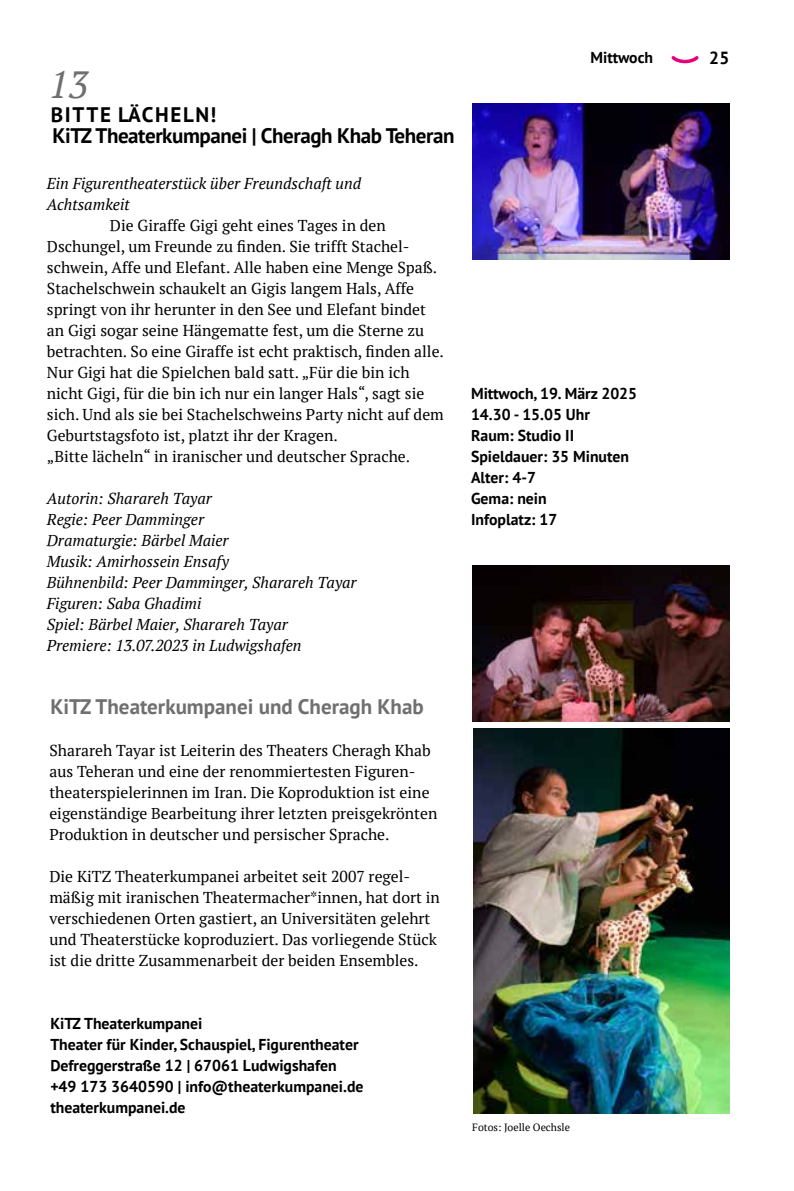
<style>
.page{position:relative;width:794px;height:1191px;background:#fff}
.page>*{position:absolute;margin:0;border:0;box-sizing:border-box;transform-origin:0 0}
.t1{font:italic 37.8px "PT Serif";color:#706f6f}
.t2{font:700 21px/21px "PT Sans";letter-spacing:-.02em;color:#000}
.t3{font:700 21px "PT Sans";color:#706f6f}
.t4{font:700 17.5px "PT Sans";color:#000}
.t5{font:15.75px/21px "PT Serif";color:#000}
.t6{font:italic 15.75px/21px "PT Serif";color:#000}
.t7{font:700 15.75px/21px "PT Sans";color:#000}
.t8{font:10.5px "PT Serif";color:#000}
</style>
<div class="page">
<svg style="left:671px;top:56px;width:28px;height:8px"></svg>
<img style="left:473px;top:104px;width:256px;height:155px">
<img style="left:472px;top:565px;width:257px;height:157px">
<img style="left:473px;top:728px;width:256px;height:385px">
<h1 class="t1" style="left:49px;top:61px;width:41px">13</h1>
<h2 class="t2" style="left:51px;top:104px;width:405px">BITTE LÄCHELN!<br>KiTZ Theaterkumpanei | Cheragh Khab Teheran</h2>
<p class="t6" style="left:47px;top:173px;width:316px">Ein Figurentheaterstück über Freundschaft und<br>Achtsamkeit</p>
<p class="t5" style="left:47px;top:215px;width:398px;text-indent:63px">Die Giraffe Gigi geht eines Tages in den Dschungel, um Freunde zu finden. Sie trifft Stachel&shy;schwein, Affe und Elefant. Alle haben eine Menge Spaß.<br>Stachelschwein schaukelt an Gigis langem Hals, Affe springt von ihr herunter in den See und Elefant bindet an Gigi sogar seine Hängematte fest, um die Sterne zu betrachten. So eine Giraffe ist echt praktisch, finden alle.<br>Nur Gigi hat die Spielchen bald satt. „Für die bin ich nicht Gigi, für die bin ich nur ein langer Hals“, sagt sie sich. Und als sie bei Stachelschweins Party nicht auf dem Geburtstagsfoto ist, platzt ihr der Kragen.<br>„Bitte lächeln“ in iranischer und deutscher Sprache.</p>
<p class="t6" style="left:47px;top:488px;width:311px">Autorin: Sharareh Tayar<br>Regie: Peer Damminger<br>Dramaturgie: Bärbel Maier<br>Musik: Amirhossein Ensafy<br>Bühnenbild: Peer Damminger, Sharareh Tayar<br>Figuren: Saba Ghadimi<br>Spiel: Bärbel Maier, Sharareh Tayar<br>Premiere: 13.07.2023 in Ludwigshafen</p>
<p class="t7" style="left:590px;top:47px;width:64px">Mittwoch</p>
<p class="t7" style="left:471px;top:383px;width:168px">Mittwoch, 19. März 2025<br>14.30 - 15.05 Uhr<br>Raum: Studio II<br>Spieldauer: 35 Minuten<br>Alter: 4-7<br>Gema: nein<br>Infoplatz: 17</p>
<h2 class="t3" style="left:51px;top:693px;width:374px">KiTZ Theaterkumpanei und Cheragh Khab</h2>
<p class="t5" style="left:49px;top:740px;width:389px">Sharareh Tayar ist Leiterin des Theaters Cheragh Khab aus Teheran und eine der renommiertesten Figuren&shy;theaterspielerinnen im Iran. Die Koproduktion ist eine eigenständige Bearbeitung ihrer letzten preisgekrönten Produktion in deutscher und persischer Sprache.</p>
<p class="t5" style="left:49px;top:866px;width:392px">Die KiTZ Theaterkumpanei arbeitet seit 2007 regel&shy;mäßig mit iranischen Theatermacher*innen, hat dort in verschiedenen Orten gastiert, an Universitäten gelehrt und Theaterstücke koproduziert. Das vorliegende Stück ist die dritte Zusammenarbeit der beiden Ensembles.</p>
<p class="t7" style="left:50px;top:1013px;width:315px">KiTZ Theaterkumpanei<br>Theater für Kinder, Schauspiel, Figurentheater Defreggerstraße 12 | 67061 Ludwigshafen +49 173 3640590 | info@theaterkumpanei.de theaterkumpanei.de</p>
<p class="t8" style="left:472px;top:1120px;width:99px">Fotos: Joelle Oechsle</p>
<p class="t4" style="left:709px;top:46px;width:22px">25</p>
</div>
